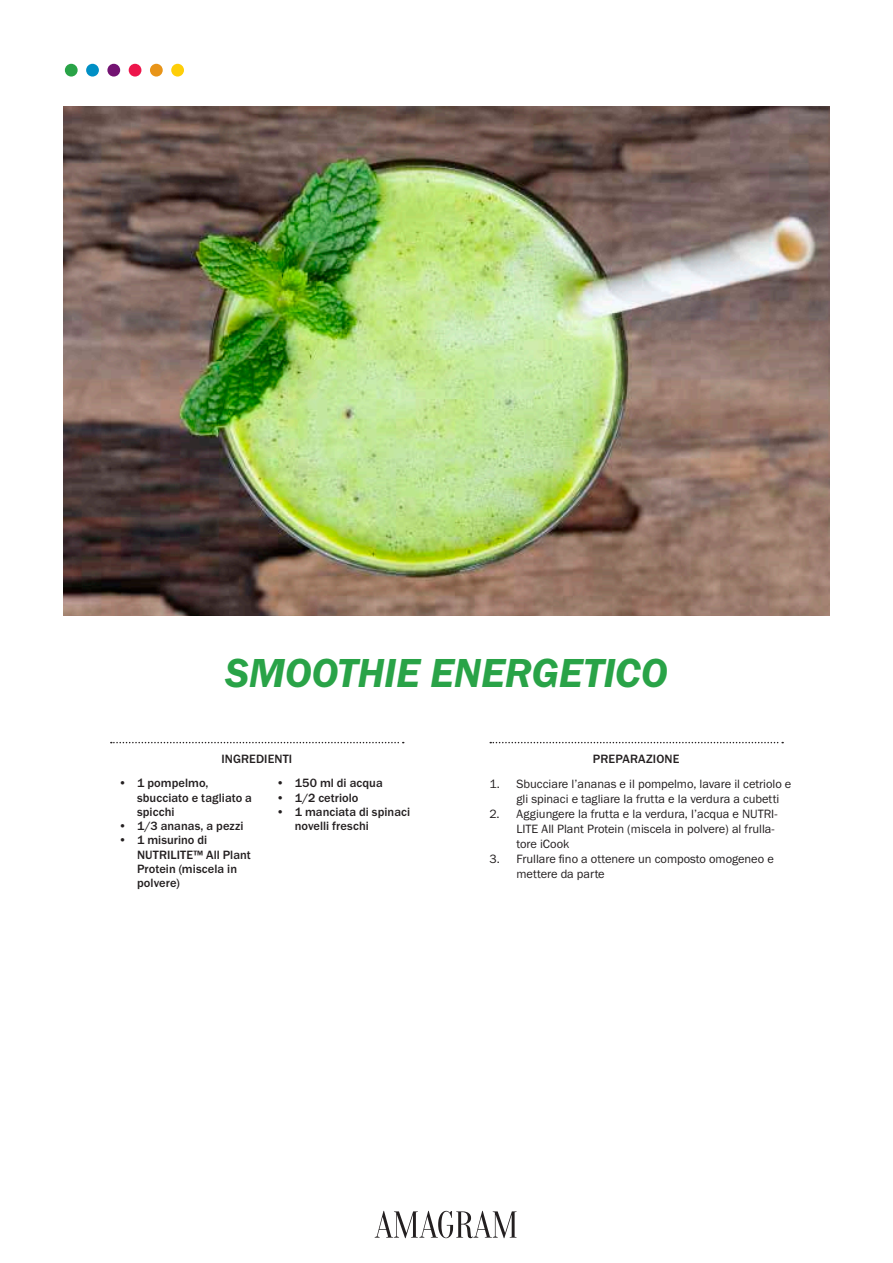
<style>
.page{position:relative;width:893px;height:1263px;background:#fff}
.page>*{position:absolute;margin:0;border:0;box-sizing:border-box;transform-origin:0 0}
.t1{font:42px "Franklin Gothic URW Dem Ita";letter-spacing:-.01em;color:#29a347}
.t2{font:12.45px/15px "Franklin Gothic URW Boo";color:#231f20}
.t3{font:500 12.45px/14.2px "Franklin Gothic URW";letter-spacing:.005em;color:#231f20}
.s1{font-family:"Franklin Gothic URW Boo";font-weight:400}
</style>
<div class="page">
<img style="left:64px;top:106px;width:765px;height:509px">
<svg style="left:490px;top:742px;width:293px;height:1px"></svg>
<svg style="left:111px;top:742px;width:293px;height:1px"></svg>
<div style="left:171px;top:64px;width:13px;height:13px;background:#fece08;border-radius:50%"></div>
<div style="left:150px;top:64px;width:13px;height:13px;background:#e89418;border-radius:50%"></div>
<div style="left:129px;top:64px;width:12px;height:13px;background:#ed164b;border-radius:50%"></div>
<div style="left:107px;top:64px;width:13px;height:13px;background:#731372;border-radius:50%"></div>
<div style="left:86px;top:64px;width:13px;height:13px;background:#008fc5;border-radius:50%"></div>
<div style="left:65px;top:64px;width:13px;height:13px;background:#29a347;border-radius:50%"></div>
<svg style="left:375px;top:1211px;width:142px;height:27px"></svg>
<h1 class="t1" style="left:225px;top:646px;width:444px">SMOOTHIE ENERGETICO</h1>
<p class="t3" style="left:221px;top:752px;width:72px">INGREDIENTI</p>
<p class="t3" style="left:137px;top:776px;width:116px;text-indent:-19px"><span class="s1">•</span> 1 pompelmo, sbucciato e tagliato a spicchi</p>
<p class="t3" style="left:119px;top:819px;width:126px"><span class="s1">•</span> 1/3 ananas, a pezzi</p>
<p class="t3" style="left:137px;top:833px;width:115px;text-indent:-19px"><span class="s1">•</span> 1 misurino di<br>NUTRILITE™ All Plant<br>Protein (miscela in polvere)</p>
<p class="t3" style="left:276px;top:776px;width:108px"><span class="s1">•</span> 150 ml di acqua</p>
<p class="t3" style="left:276px;top:790px;width:84px"><span class="s1">•</span> 1/2 cetriolo</p>
<p class="t3" style="left:295px;top:804px;width:117px;text-indent:-19px"><span class="s1">•</span> 1 manciata di spinaci novelli freschi</p>
<p class="t3" style="left:593px;top:752px;width:88px">PREPARAZIONE</p>
<p class="t2" style="left:516px;top:776px;width:276px;text-indent:-27px">1. Sbucciare l’ananas e il pompelmo, lavare il cetriolo e gli spinaci e tagliare la frutta e la verdura a cubetti</p>
<p class="t2" style="left:516px;top:806px;width:262px;text-indent:-27px">2. Aggiungere la frutta e la verdura, l’acqua e NUTRI-<br>LITE All Plant Protein (miscela in polvere) al frulla&shy;tore iCook</p>
<p class="t2" style="left:516px;top:851px;width:259px;text-indent:-27px">3. Frullare fino a ottenere un composto omogeneo e mettere da parte</p>
</div>
